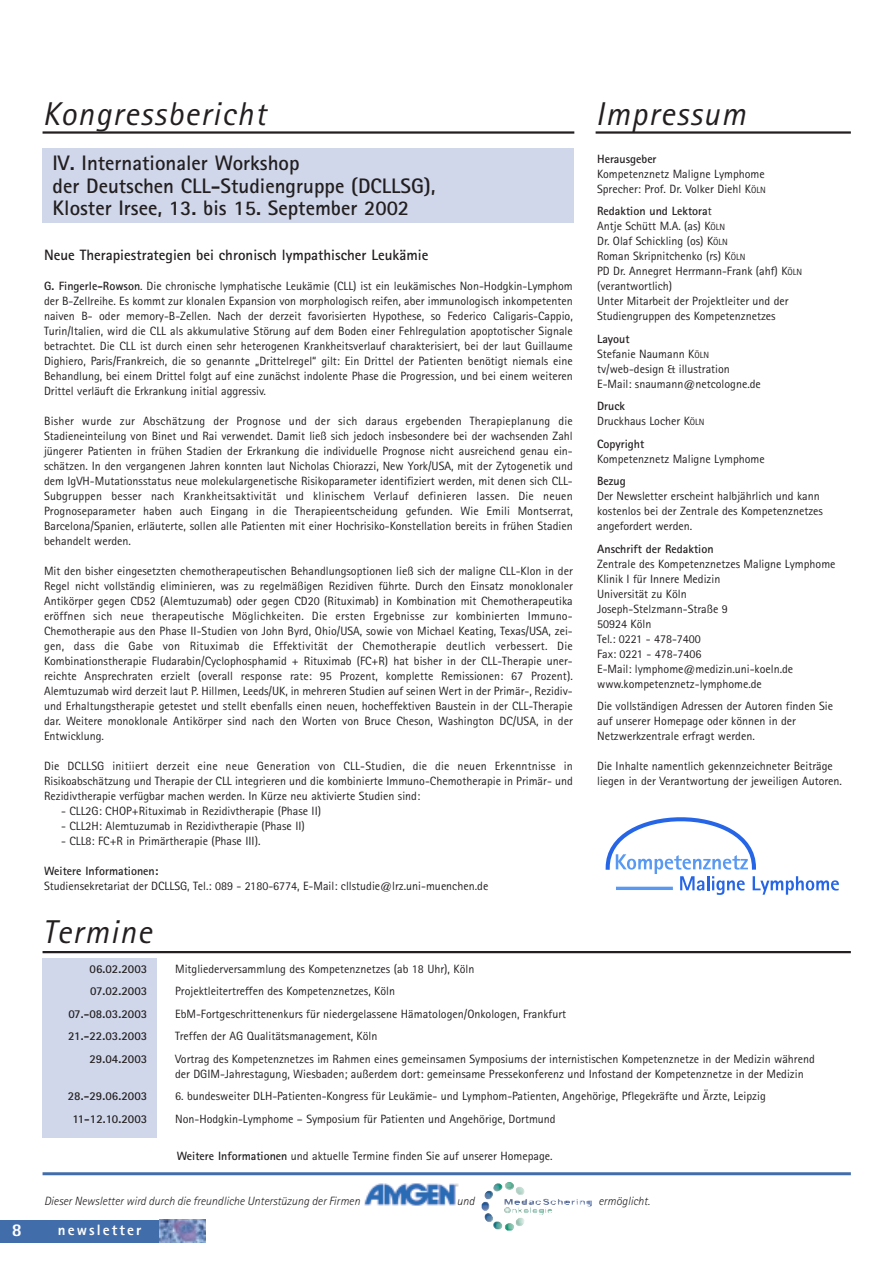
<style>
.page{position:relative;width:893px;height:1263px;background:#fff}
.page>*{position:absolute;margin:0;border:0;box-sizing:border-box;transform-origin:0 0}
.t1{font:italic 33px "Rotis Sans Serif";letter-spacing:.04em;color:#231f20}
.t2{font:700 21px/22.5px "Rotis Sans Serif";color:#231f20}
.t3{font:800 18px "Rotis Sans Serif";color:#fff}
.t4{font:700 15px "Rotis Sans Serif";color:#231f20}
.t5{font:800 15px "Rotis Sans Serif";letter-spacing:.14em;color:#fff}
.t6{font:12px/15px "Rotis Sans Serif";color:#231f20}
.t7{font:700 12px/22.5px "Rotis Sans Serif";color:#231f20;text-align:right}
.t8{font:italic 300 12px "Rotis Sans Serif";color:#231f20}
.s1{font-weight:700}
.s2{font-size:9px}
</style>
<div class="page">
<div style="left:1px;top:1220px;width:205px;height:22px;background:#426dab"></div>
<img style="left:159px;top:1220px;width:47px;height:22px">
<div style="left:43px;top:958px;width:114px;height:180px;background:#d0d7ea"></div>
<hr style="left:43px;top:131px;width:531px;height:3px;background:#231f20">
<div style="left:43px;top:148px;width:531px;height:75px;background:#d0d7ea"></div>
<hr style="left:595px;top:131px;width:255px;height:3px;background:#231f20">
<svg style="left:605px;top:817px;width:233px;height:78px"></svg>
<hr style="left:43px;top:951px;width:807px;height:2px;background:#231f20">
<img style="left:481px;top:1182px;width:111px;height:31px">
<hr style="left:43px;top:1172px;width:807px;height:3px;background:#426dab">
<img style="left:364px;top:1183px;width:95px;height:23px">
<h1 class="t1" style="left:43px;top:102px;width:225px">Kongressbericht</h1>
<h2 class="t2" style="left:53px;top:154px;width:384px">IV. Internationaler Workshop<br>der Deutschen CLL-Studiengruppe (DCLLSG),<br>Kloster Irsee, 13. bis 15. September 2002</h2>
<p class="t4" style="left:44px;top:250px;width:386px">Neue Therapiestrategien bei chronisch lympathischer Leukämie</p>
<p class="t6" style="left:44px;top:280px;width:530px;text-align:justify"><span class="s1">G. Fingerle-Rowson</span>. Die chronische lymphatische Leukämie (CLL) ist ein leukämisches Non-Hodgkin-Lymphom der B-Zellreihe. Es kommt zur klonalen Expansion von morphologisch reifen, aber immunologisch inkompetenten naiven B- oder memory-B-Zellen. Nach der derzeit favorisierten Hypothese, so Federico Caligaris-Cappio, Turin/Italien, wird die CLL als akkumulative Störung auf dem Boden einer Fehlregulation apoptotischer Signale betrachtet. Die CLL ist durch einen sehr heterogenen Krankheitsverlauf charakterisiert, bei der laut Guillaume Dighiero, Paris/Frankreich, die so genannte „Drittelregel“ gilt: Ein Drittel der Patienten benötigt niemals eine Behandlung, bei einem Drittel folgt auf eine zunächst indolente Phase die Progression, und bei einem weiteren Drittel verläuft die Erkrankung initial aggressiv.</p>
<p class="t6" style="left:44px;top:415px;width:530px;text-align:justify">Bisher wurde zur Abschätzung der Prognose und der sich daraus ergebenden Therapieplanung die Stadieneinteilung von Binet und Rai verwendet. Damit ließ sich jedoch insbesondere bei der wachsenden Zahl jüngerer Patienten in frühen Stadien der Erkrankung die individuelle Prognose nicht ausreichend genau ein&shy;schätzen. In den vergangenen Jahren konnten laut Nicholas Chiorazzi, New York/USA, mit der Zytogenetik und dem IgVH-Mutationsstatus neue molekulargenetische Risikoparameter identifiziert werden, mit denen sich CLL-Subgruppen besser nach Krankheitsaktivität und klinischem Verlauf definieren lassen. Die neuen Prognoseparameter haben auch Eingang in die Therapieentscheidung gefunden. Wie Emili Montserrat, Barcelona/Spanien, erläuterte, sollen alle Patienten mit einer Hochrisiko-Konstellation bereits in frühen Stadien behandelt werden.</p>
<p class="t6" style="left:44px;top:565px;width:530px;text-align:justify">Mit den bisher eingesetzten chemotherapeutischen Behandlungsoptionen ließ sich der maligne CLL-Klon in der Regel nicht vollständig eliminieren, was zu regelmäßigen Rezidiven führte. Durch den Einsatz monoklonaler Antikörper gegen CD52 (Alemtuzumab) oder gegen CD20 (Rituximab) in Kombination mit Chemotherapeutika eröffnen sich neue therapeutische Möglichkeiten. Die ersten Ergebnisse zur kombinierten Immuno-Chemotherapie aus den Phase II-Studien von John Byrd, Ohio/USA, sowie von Michael Keating, Texas/USA, zei&shy;gen, dass die Gabe von Rituximab die Effektivität der Chemotherapie deutlich verbessert. Die Kombinationstherapie Fludarabin/Cyclophosphamid + Rituximab (FC+R) hat bisher in der CLL-Therapie uner&shy;reichte Ansprechraten erzielt (overall response rate: 95 Prozent, komplette Remissionen: 67 Prozent).<br>Alemtuzumab wird derzeit laut P. Hillmen, Leeds/UK, in mehreren Studien auf seinen Wert in der Primär-, Rezidiv&shy;und Erhaltungstherapie getestet und stellt ebenfalls einen neuen, hocheffektiven Baustein in der CLL-Therapie dar. Weitere monoklonale Antikörper sind nach den Worten von Bruce Cheson, Washington DC/USA, in der Entwicklung.</p>
<p class="t6" style="left:44px;top:760px;width:530px;text-align:justify">Die DCLLSG initiiert derzeit eine neue Generation von CLL-Studien, die die neuen Erkenntnisse in Risikoabschätzung und Therapie der CLL integrieren und die kombinierte Immuno-Chemotherapie in Primär- und Rezidivtherapie verfügbar machen werden. In Kürze neu aktivierte Studien sind:</p>
<p class="t6" style="left:61px;top:805px;width:261px">- CLL2G: CHOP+Rituximab in Rezidivtherapie (Phase II)</p>
<p class="t6" style="left:61px;top:820px;width:245px">- CLL2H: Alemtuzumab in Rezidivtherapie (Phase II)</p>
<p class="t6" style="left:61px;top:835px;width:201px">- CLL8: FC+R in Primärtherapie (Phase III).</p>
<p class="t7" style="left:44px;top:861px;width:116px">Weitere Informationen:</p>
<p class="t6" style="left:44px;top:880px;width:446px">Studiensekretariat der DCLLSG, Tel.: 089 - 2180-6774, E-Mail: cllstudie@lrz.uni-muenchen.de</p>
<h1 class="t1" style="left:43px;top:920px;width:111px">Termine</h1>
<h1 class="t1" style="left:595px;top:102px;width:151px">Impressum</h1>
<p class="t7" style="left:597px;top:148px;width:61px">Herausgeber</p>
<p class="t6" style="left:597px;top:167px;width:170px">Kompetenznetz Maligne Lymphome<br>Sprecher: Prof. Dr. Volker Diehl K<span class="s2">ÖLN</span></p>
<p class="t6" style="left:597px;top:205px;width:207px"><span class="s1">Redaktion und Lektora</span>t<br>Antje Schütt M.A. (as) K<span class="s2">ÖLN<br></span>Dr. Olaf Schickling (os) K<span class="s2">ÖLN<br></span>Roman Skripnitchenko (rs) K<span class="s2">ÖLN<br></span>PD Dr. Annegret Herrmann-Frank (ahf) K<span class="s2">ÖLN </span>(verantwortlich)<br>Unter Mitarbeit der Projektleiter und der<br>Studiengruppen des Kompetenznetzes</p>
<p class="t6" style="left:597px;top:332px;width:165px"><span class="s1">Layout<br></span>Stefanie Naumann K<span class="s2">ÖLN </span>tv/web-design &amp; illustration<br>E-Mail: snaumann@netcologne.de</p>
<p class="t6" style="left:597px;top:400px;width:109px"><span class="s1">Druck<br></span>Druckhaus Locher K<span class="s2">ÖLN</span></p>
<p class="t7" style="left:597px;top:433px;width:49px">Copyright</p>
<p class="t6" style="left:597px;top:452px;width:169px">Kompetenznetz Maligne Lymphome</p>
<p class="t7" style="left:597px;top:471px;width:30px">Bezug</p>
<p class="t6" style="left:597px;top:490px;width:227px">Der Newsletter erscheint halbjährlich und kann kostenlos bei der Zentrale des Kompetenznetzes angefordert werden.</p>
<p class="t7" style="left:597px;top:538px;width:118px">Anschrift der Redaktion</p>
<p class="t6" style="left:597px;top:557px;width:240px">Zentrale des Kompetenznetzes Maligne Lymphome<br>Klinik I für Innere Medizin<br>Universität zu Köln<br>Joseph-Stelzmann-Straße 9<br>50924 Köln<br>Tel.: 0221 - 478-7400<br>Fax: 0221 - 478-7406<br>E-Mail: lymphome@medizin.uni-koeln.de www.kompetenznetz-lymphome.de</p>
<p class="t6" style="left:597px;top:700px;width:237px">Die vollständigen Adressen der Autoren finden Sie auf unserer Homepage oder können in der<br>Netzwerkzentrale erfragt werden.</p>
<p class="t6" style="left:597px;top:760px;width:246px">Die Inhalte namentlich gekennzeichneter Beiträge liegen in der Verantwortung der jeweiligen Autoren.</p>
<p class="t7" style="left:68px;top:958px;width:81px">06.02.2003<br>07.02.2003<br>07.-08.03.2003<br>21.-22.03.2003<br>29.04.2003</p>
<p class="t7" style="left:68px;top:1086px;width:81px;text-align:center">28.-29.06.2003<br>11-12.10.2003</p>
<p class="t6" style="left:175px;top:958px;width:641px;line-height:22.5px">Mitgliederversammlung des Kompetenznetzes (ab 18 Uhr), Köln<br>Projektleitertreffen des Kompetenznetzes, Köln<br>EbM-Fortgeschrittenenkurs für niedergelassene Hämatologen/Onkologen, Frankfurt<br>Treffen der AG Qualitätsmanagement, Köln<br>Vortrag des Kompetenznetzes im Rahmen eines gemeinsamen Symposiums der internistischen Kompetenznetze in der Medizin während</p>
<p class="t6" style="left:175px;top:1067px;width:630px">der DGIM-Jahrestagung, Wiesbaden; außerdem dort: gemeinsame Pressekonferenz und Infostand der Kompetenznetze in der Medizin</p>
<p class="t6" style="left:175px;top:1086px;width:592px;line-height:22.5px">6. bundesweiter DLH-Patienten-Kongress für Leukämie- und Lymphom-Patienten, Angehörige, Pflegekräfte und Ärzte, Leipzig<br>Non-Hodgkin-Lymphome – Symposium für Patienten und Angehörige, Dortmund</p>
<p class="t6" style="left:177px;top:1150px;width:377px"><span class="s1">Weitere Informationen</span> und aktuelle Termine finden Sie auf unserer Homepage.</p>
<p class="t8" style="left:44px;top:1197px;width:317px">Dieser Newsletter wird durch die freundliche Unterstüzung der Firmen</p>
<p class="t8" style="left:598px;top:1197px;width:53px">ermöglicht.</p>
<p class="t8" style="left:457px;top:1197px;width:19px">und</p>
<h3 class="t3" style="left:12px;top:1223px;width:12px">8</h3>
<p class="t5" style="left:58px;top:1225px;width:85px">newsletter</p>
</div>
